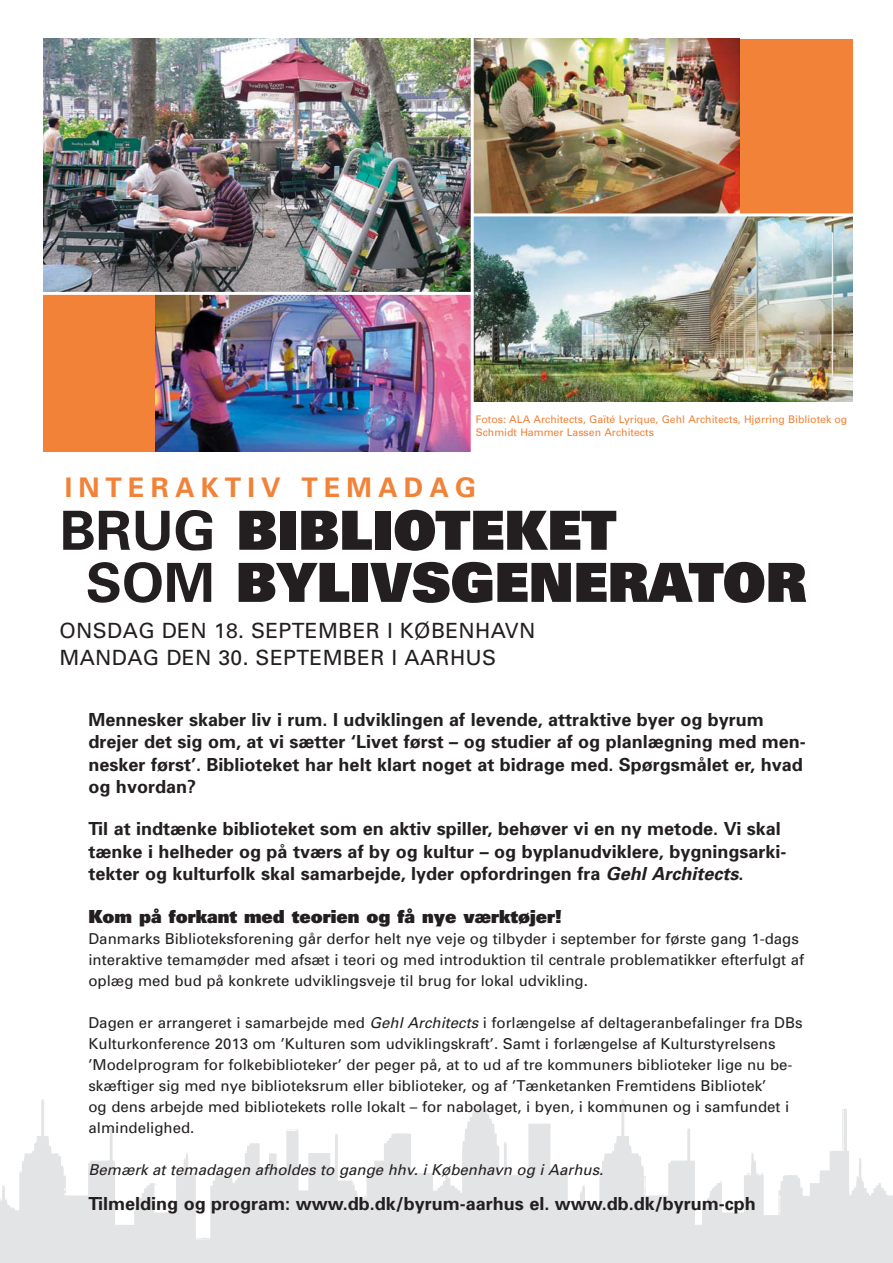
<style>
.page{position:relative;width:893px;height:1263px;background:#fff}
.page>*{position:absolute;margin:0;border:0;box-sizing:border-box;transform-origin:0 0}
.t1{font:900 54px/52.2px "Univers";color:#231f20}
.t2{font:700 27px "Univers";letter-spacing:.23em;color:#f18237}
.t3{font:21px/27px "Univers";letter-spacing:.015em;color:#231f20}
.t4{font:700 18px/22.5px "Univers";color:#231f20}
.t5{font:900 18px "Univers";color:#231f20}
.t6{font:15px/21px "Univers";color:#231f20}
.t7{font:italic 15px "Univers";color:#231f20}
.t8{font:10.5px/12.6px "Univers";color:#f18237}
.s1{font-weight:700}
.s2{font-style:italic}
</style>
<div class="page">
<div style="left:707px;top:39px;width:145px;height:176px;background:#f18237"></div>
<div style="left:43px;top:294px;width:129px;height:158px;background:#f18237"></div>
<img style="left:473px;top:216px;width:379px;height:186px">
<img style="left:43px;top:39px;width:427px;height:253px">
<img style="left:473px;top:39px;width:267px;height:174px">
<img style="left:156px;top:295px;width:314px;height:157px">
<img style="left:0;top:1099px;width:892px;height:164px">
<hr style="left:472px;top:213px;width:419px;height:3px;background:#fff">
<hr style="left:21px;top:292px;width:450px;height:3px;background:#fff">
<p class="t8" style="left:475px;top:414px;width:373px">Fotos: ALA Architects, Gaïté Lyrique, Gehl Architects, Hjørring Bibliotek og<br>Schmidt Hammer Lassen Architects</p>
<h2 class="t2" style="left:65px;top:478px;width:413px">INTERAKTIV TEMADAG</h2>
<h1 class="t1" style="left:86px;top:509px;width:722px;text-indent:-26px"><span class="s1">BRUG</span> BIBLIOTEKET<br><span class="s1">SOM</span> BYLIVSGENERATOR</h1>
<h3 class="t3" style="left:60px;top:618px;width:477px">ONSDAG DEN 18. SEPTEMBER I KØBENHAVN<br>MANDAG DEN 30. SEPTEMBER I AARHUS</h3>
<p class="t4" style="left:88px;top:710px;width:718px">Mennesker skaber liv i rum. I udviklingen af levende, attraktive byer og byrum drejer det sig om, at vi sætter ‘Livet først – og studier af og planlægning med men&shy;nesker først’. Biblioteket har helt klart noget at bidrage med. Spørgsmålet er, hvad og hvordan?</p>
<p class="t4" style="left:88px;top:819px;width:699px">Til at indtænke biblioteket som en aktiv spiller, behøver vi en ny metode. Vi skal tænke i helheder og på tværs af by og kultur – og byplanudviklere, bygningsarki&shy;tekter og kulturfolk skal samarbejde, lyder opfordringen fra <span class="s2">Gehl Architects</span>.</p>
<p class="t5" style="left:88px;top:910px;width:475px">Kom på forkant med teorien og få nye værktøjer!</p>
<p class="t6" style="left:88px;top:930px;width:717px">Danmarks Biblioteksforening går derfor helt nye veje og tilbyder i september for første gang 1-dags interaktive temamøder med afsæt i teori og med introduktion til centrale problematikker efterfulgt af oplæg med bud på konkrete udviklingsveje til brug for lokal udvikling.</p>
<p class="t6" style="left:88px;top:1014px;width:715px">Dagen er arrangeret i samarbejde med <span class="s2">Gehl Architects</span> i forlængelse af deltageranbefalinger fra DBs Kulturkonference 2013 om ’Kulturen som udviklingskraft’. Samt i forlængelse af Kulturstyrelsens ’Modelprogram for folkebiblioteker’ der peger på, at to ud af tre kommuners biblioteker lige nu be&shy;skæftiger sig med nye biblioteksrum eller biblioteker, og af ’Tænketanken Fremtidens Bibliotek’<br>og dens arbejde med bibliotekets rolle lokalt – for nabolaget, i byen, i kommunen og i samfundet i almindelighed.</p>
<p class="t7" style="left:88px;top:1164px;width:516px">Bemærk at temadagen afholdes to gange hhv. i København og i Aarhus.</p>
<p class="t4" style="left:88px;top:1194px;width:669px">Tilmelding og program: www.db.dk/byrum-aarhus el. www.db.dk/byrum-cph</p>
</div>
